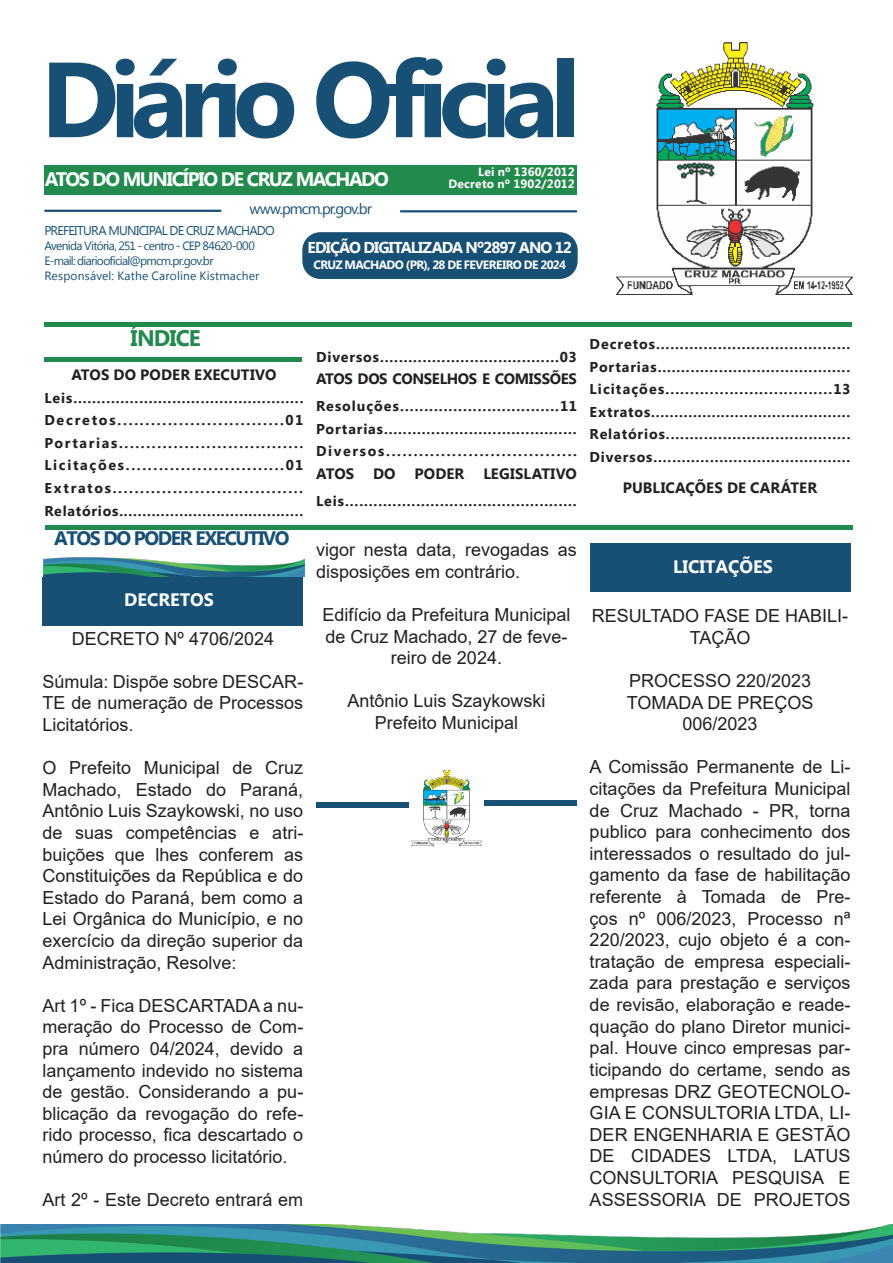
<style>
.page{position:relative;width:893px;height:1263px;background:#fff}
.page>*{position:absolute;margin:0;border:0;box-sizing:border-box;transform-origin:0 0}
.t1{font:700 106.5px "Myanmar Text";letter-spacing:-.085em;color:#175074}
.t2{font:700 22.5px "Myanmar Text";letter-spacing:-.04em;color:#228a4c}
.t3{font:700 19.5px "Myanmar Text";letter-spacing:-.075em;color:#fff}
.t4{font:700 19.5px "Myanmar Text";letter-spacing:-.07em;color:#175074}
.t5{font:18px/21.6px "Arial";color:#231f20;text-align:justify}
.t6{font:700 18px "Myanmar Text";color:#fff}
.t7{font:700 15.75px "Myanmar Text";letter-spacing:-.055em;color:#fff}
.t8{font:700 15px "Myanmar Text";color:#231f20}
.t9{font:700 15px "Myanmar Text";letter-spacing:-.025em;color:#231f20}
.t10{font:15px "Myanmar Text";letter-spacing:-.065em;color:#175074}
.t11{font:700 14.25px/22.5px "Myanmar Text";letter-spacing:.065em;color:#231f20}
.t12{font:700 14.25px "Myanmar Text";letter-spacing:.115em;color:#231f20}
.t13{font:700 14.25px "Myanmar Text";letter-spacing:.11em;color:#231f20}
.t14{font:700 14.25px "Myanmar Text";letter-spacing:.125em;color:#231f20}
.t15{font:12.75px "Myanmar Text";letter-spacing:-.06em;color:#175074}
.t16{font:12px "Myanmar Text";letter-spacing:-.05em;color:#175074}
.t17{font:12px "Myanmar Text";letter-spacing:.015em;color:#175074}
.t18{font:700 12px "Myanmar Text";letter-spacing:-.05em;color:#fff}
.t19{font:700 12px "Myanmar Text";letter-spacing:.015em;color:#fff}
.t20{font:700 12px "Myanmar Text";letter-spacing:.005em;color:#fff}
</style>
<div class="page">
<img style="left:616px;top:42px;width:236px;height:252px">
<div style="left:44px;top:165px;width:533px;height:29px;background:#228a4c"></div>
<hr style="left:44px;top:210px;width:177px;height:2px;background:#175074">
<hr style="left:400px;top:210px;width:177px;height:2px;background:#175074">
<div style="left:302px;top:232px;width:276px;height:47px;background:#175074;border-radius:18px"></div>
<hr style="left:44px;top:322px;width:808px;height:4px;background:#228a4c">
<hr style="left:45px;top:525px;width:808px;height:4px;background:#228a4c">
<div style="left:44px;top:357px;width:258px;height:5px;background:#228a4c"></div>
<img style="left:0;top:1224px;width:893px;height:39px">
<img style="left:43px;top:557px;width:261px;height:20px">
<div style="left:43px;top:577px;width:260px;height:49px;background:#175074"></div>
<svg style="left:316px;top:803px;width:93px;height:5px"></svg>
<img style="left:411px;top:770px;width:71px;height:76px">
<svg style="left:484px;top:800px;width:93px;height:5px"></svg>
<div style="left:590px;top:543px;width:260px;height:49px;background:#175074"></div>
<p class="t1" style="left:41px;top:38px;width:541px">Diário Oficial</p>
<p class="t3" style="left:45px;top:168px;width:346px">ATOS DO MUNICÍPIO DE CRUZ MACHADO</p>
<p class="t20" style="left:478px;top:164px;width:98px">Lei nº 1360/2012</p>
<p class="t19" style="left:448px;top:176px;width:128px">Decreto nº 1902/2012</p>
<p class="t10" style="left:249px;top:200px;width:124px">www.pmcm.pr.gov.br</p>
<p class="t15" style="left:44px;top:223px;width:232px">PREFEITURA MUNICIPAL DE CRUZ MACHADO</p>
<p class="t16" style="left:44px;top:239px;width:212px">Avenida Vitória, 251 - centro - CEP 84620-000</p>
<p class="t16" style="left:44px;top:254px;width:171px">E-mail: diariooficial@pmcm.pr.gov.br</p>
<p class="t17" style="left:44px;top:269px;width:217px">Responsável: Kathe Caroline Kistmacher</p>
<p class="t7" style="left:308px;top:238px;width:266px">EDIÇÃO DIGITALIZADA Nº2897 ANO 12</p>
<p class="t18" style="left:313px;top:258px;width:254px">CRUZ MACHADO (PR), 28 DE FEVEREIRO DE 2024</p>
<p class="t2" style="left:131px;top:325px;width:72px">ÍNDICE</p>
<p class="t8" style="left:71px;top:366px;width:207px">ATOS DO PODER EXECUTIVO</p>
<p class="t11" style="left:44px;top:387px;width:261px">Leis.................................................</p>
<p class="t14" style="left:44px;top:412px;width:260px">Decretos..............................01</p>
<p class="t13" style="left:44px;top:435px;width:260px">Portarias..................................</p>
<p class="t12" style="left:44px;top:457px;width:260px">Licitações.............................01</p>
<p class="t12" style="left:44px;top:480px;width:260px">Extratos...................................</p>
<p class="t11" style="left:44px;top:499px;width:260px">Relatórios........................................</p>
<p class="t4" style="left:54px;top:527px;width:237px">ATOS DO PODER EXECUTIVO</p>
<p class="t6" style="left:124px;top:589px;width:91px">DECRETOS</p>
<p class="t5" style="left:72px;top:627px;width:204px">DECRETO Nº 4706/2024</p>
<p class="t5" style="left:43px;top:670px;width:262px">Súmula: Dispõe sobre DESCAR-TE de numeração de Processos Licitatórios.</p>
<p class="t5" style="left:43px;top:757px;width:262px">O Prefeito Municipal de Cruz Machado, Estado do Paraná, Antônio Luis Szaykowski, no uso de suas competências e atri&shy;buições que lhes conferem as Constituições da República e do Estado do Paraná, bem como a Lei Orgânica do Município, e no exercício da direção superior da Administração, Resolve:</p>
<p class="t5" style="left:43px;top:994px;width:262px">Art 1º - Fica DESCARTADA a nu&shy;meração do Processo de Com&shy;pra número 04/2024, devido a lançamento indevido no sistema de gestão. Considerando a pu&shy;blicação da revogação do refe&shy;rido processo, fica descartado o número do processo licitatório.</p>
<p class="t5" style="left:43px;top:1189px;width:262px">Art 2º - Este Decreto entrará em</p>
<p class="t11" style="left:316px;top:345px;width:262px">Diversos......................................03</p>
<p class="t9" style="left:316px;top:370px;width:262px">ATOS DOS CONSELHOS E COMISSÕES</p>
<p class="t11" style="left:316px;top:395px;width:262px">Resoluções.................................11<br>Portarias.........................................</p>
<p class="t12" style="left:316px;top:443px;width:262px">Diversos...................................</p>
<p class="t8" style="left:316px;top:465px;width:40px">ATOS</p>
<p class="t8" style="left:373px;top:465px;width:24px">DO</p>
<p class="t8" style="left:415px;top:465px;width:51px">PODER</p>
<p class="t8" style="left:483px;top:465px;width:95px">LEGISLATIVO</p>
<p class="t11" style="left:316px;top:489px;width:262px">Leis.................................................</p>
<p class="t5" style="left:316px;top:539px;width:262px">vigor nesta data, revogadas as disposições em contrário.</p>
<p class="t5" style="left:322px;top:604px;width:250px;text-align:center">Edifício da Prefeitura Municipal de Cruz Machado, 27 de feve&shy;reiro de 2024.</p>
<p class="t5" style="left:347px;top:690px;width:200px">Antônio Luis Szaykowski</p>
<p class="t5" style="left:375px;top:712px;width:145px">Prefeito Municipal</p>
<p class="t11" style="left:590px;top:333px;width:262px">Decretos.........................................</p>
<p class="t11" style="left:590px;top:356px;width:262px">Portarias.........................................<br>Licitações..................................13</p>
<p class="t11" style="left:590px;top:401px;width:262px">Extratos...........................................</p>
<p class="t11" style="left:590px;top:423px;width:262px">Relatórios.......................................</p>
<p class="t11" style="left:590px;top:446px;width:262px">Diversos..........................................</p>
<p class="t8" style="left:623px;top:479px;width:196px">PUBLICAÇÕES DE CARÁTER</p>
<p class="t6" style="left:673px;top:556px;width:101px">LICITAÇÕES</p>
<p class="t5" style="left:592px;top:605px;width:258px;text-align:center">RESULTADO FASE DE HABILI-<br>TAÇÃO</p>
<p class="t5" style="left:629px;top:670px;width:184px">PROCESSO 220/2023</p>
<p class="t5" style="left:627px;top:691px;width:188px;text-align:center">TOMADA DE PREÇOS<br>006/2023</p>
<p class="t5" style="left:590px;top:756px;width:262px">A Comissão Permanente de Li&shy;citações da Prefeitura Municipal de Cruz Machado - PR, torna publico para conhecimento dos interessados o resultado do jul&shy;gamento da fase de habilitação referente à Tomada de Pre&shy;ços nº 006/2023, Processo nª 220/2023, cujo objeto é a con&shy;tratação de empresa especiali&shy;zada para prestação e serviços de revisão, elaboração e reade&shy;quação do plano Diretor munici&shy;pal. Houve cinco empresas par&shy;ticipando do certame, sendo as empresas DRZ GEOTECNOLO-GIA E CONSULTORIA LTDA, LI-DER ENGENHARIA E GESTÃO DE CIDADES LTDA, LATUS CONSULTORIA PESQUISA E ASSESSORIA DE PROJETOS</p>
</div>
